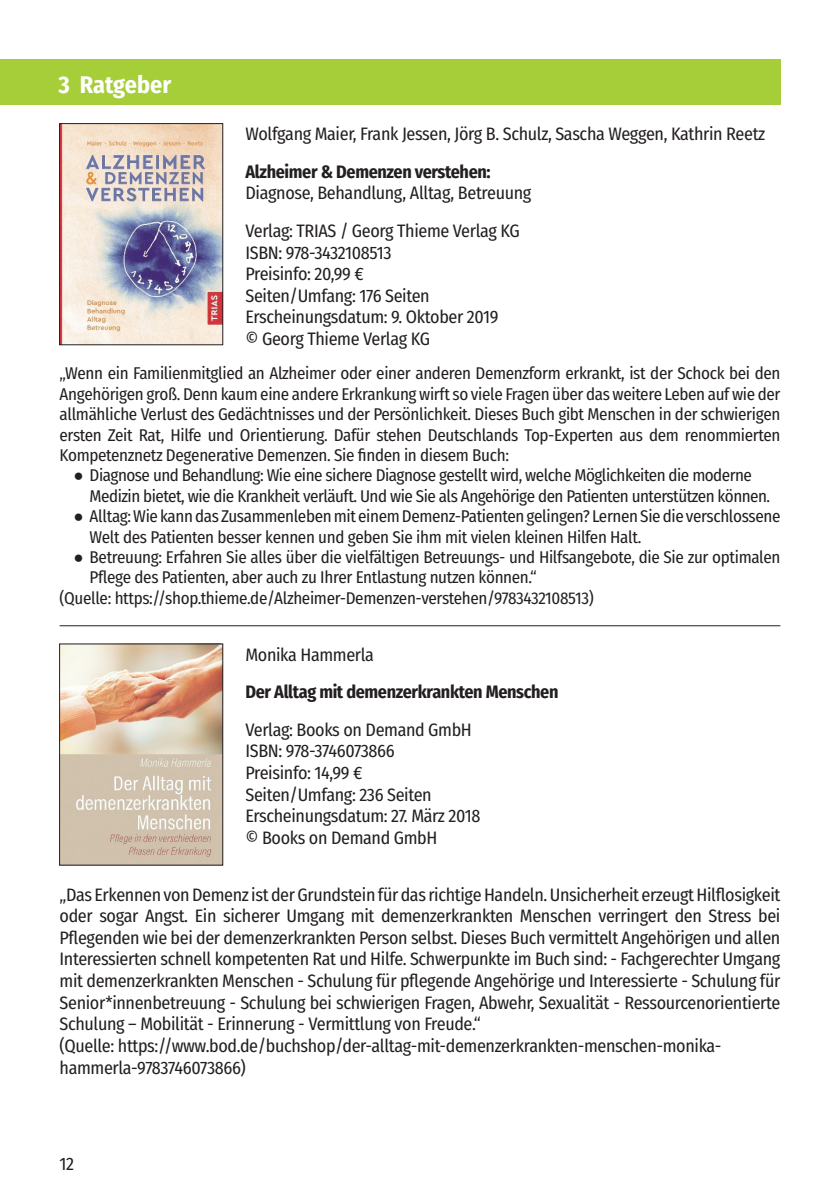
<style>
.page{position:relative;width:840px;height:1191px;background:#fff}
.page>*{position:absolute;margin:0;border:0;box-sizing:border-box;transform-origin:0 0}
.t1{font:700 24px "Fira Sans Condensed";color:#fff}
.t2{font:18px/21.6px "Fira Sans Condensed";letter-spacing:-.02em;color:#231f20}
.t3{font:700 18px "Fira Sans Condensed";letter-spacing:-.02em;color:#231f20}
.t4{font:17px/20.4px "Fira Sans Condensed";letter-spacing:-.02em;color:#231f20}
.s1{font-family:"Arial"}
</style>
<div class="page">
<div style="left:0;top:60px;width:780px;height:45px;background:#a6ce39"></div>
<img style="left:61px;top:125px;width:160px;height:218px">
<div style="left:59px;top:123px;width:164px;height:222px;border:1px solid #231f20"></div>
<img style="left:61px;top:645px;width:160px;height:218px">
<div style="left:59px;top:643px;width:164px;height:222px;border:1px solid #231f20"></div>
<hr style="left:60px;top:625px;width:720px;height:1px;background:#231f20">
<h1 class="t1" style="left:58px;top:65px;width:114px">3 Ratgeber</h1>
<p class="t2" style="left:245px;top:123px;width:521px">Wolfgang Maier, Frank Jessen, Jörg B. Schulz, Sascha Weggen, Kathrin Reetz</p>
<p class="t3" style="left:245px;top:156px;width:246px">Alzheimer &amp; Demenzen verstehen:</p>
<p class="t2" style="left:245px;top:174px;width:287px;line-height:37.6px">Diagnose, Behandlung, Alltag, Betreuung<br>Verlag: TRIAS / Georg Thieme Verlag KG</p>
<p class="t2" style="left:245px;top:241px;width:254px">ISBN: 978-3432108513<br>Preisinfo: 20,99 €<br>Seiten/Umfang: 176 Seiten<br>Erscheinungsdatum: 9. Oktober 2019 © Georg Thieme Verlag KG</p>
<p class="t4" style="left:60px;top:363px;width:722px;text-align:justify">„Wenn ein Familienmitglied an Alzheimer oder einer anderen Demenzform erkrankt, ist der Schock bei den Angehörigen groß. Denn kaum eine andere Erkrankung wirft so viele Fragen über das weitere Leben auf wie der allmähliche Verlust des Gedächtnisses und der Persönlichkeit. Dieses Buch gibt Menschen in der schwierigen ersten Zeit Rat, Hilfe und Orientierung. Dafür stehen Deutschlands Top-Experten aus dem renommierten Kompetenznetz Degenerative Demenzen. Sie finden in diesem Buch:</p>
<p class="t4" style="left:90px;top:465px;width:681px;text-indent:-16px"><span class="s1">●</span> Diagnose und Behandlung: Wie eine sichere Diagnose gestellt wird, welche Möglichkeiten die moderne<br>Medizin bietet, wie die Krankheit verläuft. Und wie Sie als Angehörige den Patienten unterstützen können.</p>
<p class="t4" style="left:90px;top:505px;width:692px;text-indent:-16px"><span class="s1">●</span> Alltag: Wie kann das Zusammenleben mit einem Demenz-Patienten gelingen? Lernen Sie die verschlossene<br>Welt des Patienten besser kennen und geben Sie ihm mit vielen kleinen Hilfen Halt.</p>
<p class="t4" style="left:74px;top:546px;width:708px"><span class="s1">●</span> Betreuung: Erfahren Sie alles über die vielfältigen Betreuungs- und Hilfsangebote, die Sie zur optimalen</p>
<p class="t4" style="left:90px;top:567px;width:448px">Pflege des Patienten, aber auch zu Ihrer Entlastung nutzen können.“</p>
<p class="t4" style="left:60px;top:587px;width:535px">(Quelle: https://shop.thieme.de/Alzheimer-Demenzen-verstehen/9783432108513)</p>
<p class="t2" style="left:245px;top:643px;width:130px">Monika Hammerla</p>
<p class="t3" style="left:245px;top:677px;width:314px">Der Alltag mit demenzerkrankten Menschen</p>
<p class="t2" style="left:245px;top:718px;width:236px">Verlag: Books on Demand GmbH<br>ISBN: 978-3746073866<br>Preisinfo: 14,99 €<br>Seiten/Umfang: 236 Seiten<br>Erscheinungsdatum: 27. März 2018 © Books on Demand GmbH</p>
<p class="t2" style="left:60px;top:883px;width:722px">„Das Erkennen von Demenz ist der Grundstein für das richtige Handeln. Unsicherheit erzeugt Hilflosigkeit oder sogar Angst. Ein sicherer Umgang mit demenzerkrankten Menschen verringert den Stress bei Pflegenden wie bei der demenzerkrankten Person selbst. Dieses Buch vermittelt Angehörigen und allen Interessierten schnell kompetenten Rat und Hilfe. Schwerpunkte im Buch sind: - Fachgerechter Umgang mit demenzerkrankten Menschen - Schulung für pflegende Angehörige und Interessierte - Schulung für Senior*innenbetreuung - Schulung bei schwierigen Fragen, Abwehr, Sexualität - Ressourcenorientierte Schulung – Mobilität - Erinnerung - Vermittlung von Freude.“<br>(Quelle: https://www.bod.de/buchshop/der-alltag-mit-demenzerkrankten-menschen-monika&shy;hammerla-9783746073866)</p>
<p class="t2" style="left:60px;top:1152px;width:16px">12</p>
</div>
